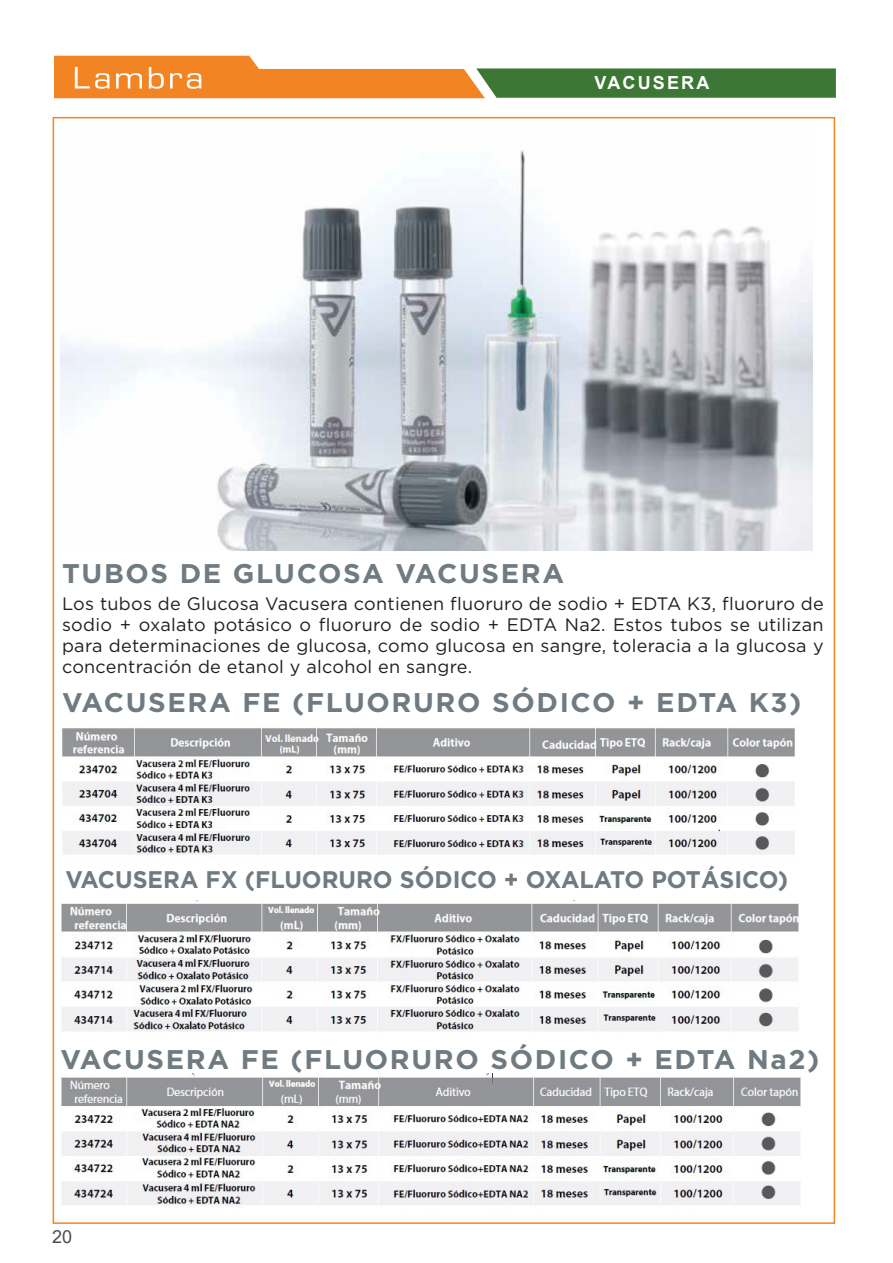
<style>
.page{position:relative;width:893px;height:1263px;background:#fff}
.page>*{position:absolute;margin:0;border:0;box-sizing:border-box;transform-origin:0 0}
.t1{font:700 27px "Gotham";letter-spacing:.06em;color:#707b81}
.t2{font:700 24px "Gotham";color:#707b81}
.t3{font:18px/21px "Gotham";letter-spacing:.015em;color:#231f20;text-align:justify}
.t4{font:700 18px "Arial";letter-spacing:.12em;color:#fff}
.t5{font:18px "Arial";color:#4b4c4d}
</style>
<div class="page">
<svg style="left:54px;top:56px;width:782px;height:42px"></svg>
<img style="left:60px;top:150px;width:752px;height:400px">
<img style="left:62px;top:728px;width:733px;height:128px">
<img style="left:61px;top:901px;width:738px;height:131px">
<img style="left:61px;top:1074px;width:740px;height:134px">
<p class="t4" style="left:595px;top:70px;width:116px">VACUSERA</p>
<h1 class="t1" style="left:62px;top:558px;width:504px">TUBOS DE GLUCOSA VACUSERA</h1>
<p class="t3" style="left:62px;top:593px;width:763px">Los tubos de Glucosa Vacusera contienen fluoruro de sodio + EDTA K3, fluoruro de sodio + oxalato potásico o fluoruro de sodio + EDTA Na2. Estos tubos se utilizan para determinaciones de glucosa, como glucosa en sangre, toleracia a la glucosa y concentración de etanol y alcohol en sangre.</p>
<h1 class="t1" style="left:62px;top:687px;width:741px">VACUSERA FE (FLUORURO SÓDICO + EDTA K3)</h1>
<h2 class="t2" style="left:65px;top:865px;width:724px">VACUSERA FX (FLUORURO SÓDICO + OXALATO POTÁSICO)</h2>
<h1 class="t1" style="left:60px;top:1043px;width:761px">VACUSERA FE (FLUORURO SÓDICO + EDTA Na2)</h1>
<p class="t5" style="left:52px;top:1224px;width:22px">20</p>
</div>
